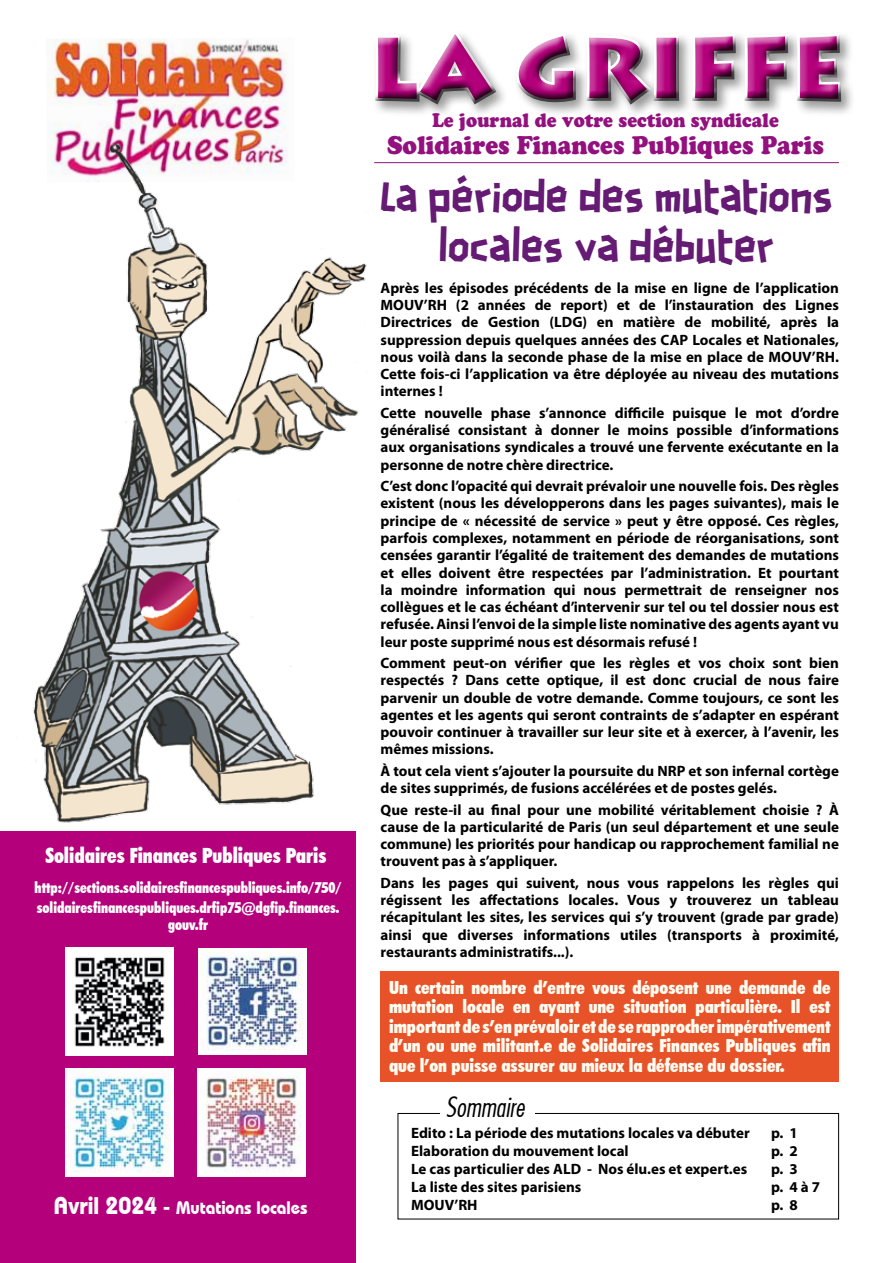
<style>
.page{position:relative;width:893px;height:1263px;background:#fff}
.page>*{position:absolute;margin:0;border:0;box-sizing:border-box;transform-origin:0 0}
.t1{font:900 85.05px "Lithos Pro";letter-spacing:.01em;color:#b5007c}
.t2{font:39px/49.5px "Scotchlidaires";color:#651a73;text-align:center}
.t3{font:27px "Futura Lt Cn BT Italic";color:#000}
.t4{font:25.5px "Cooper Black Std";color:#93117e;scale:.9 1}
.t5{font:900 condensed 21px "Futura BT";color:#fff;scale:.95 1}
.t6{font:19.5px "Cooper Black Std";color:#93117e;scale:.9 1}
.t7{font:900 condensed 18px/19.5px "Futura BT";color:#fffdf1;text-align:justify}
.t8{font:700 18px "Bauhaus IT Cby BT";color:#fff;scale:.95 1}
.t9{font:700 15px/17.2px "Myriad Pro";color:#000;text-align:justify}
.t10{font:900 condensed 15px/20.7px "Futura BT";color:#fff;scale:.95 1}
.s1{font-size:24px}
.s2{font-size:22.5px}
</style>
<div class="page">
<div style="left:366px;top:26px;width:486px;height:90px;background:#000;opacity:.75"></div>
<hr style="left:374px;top:162px;width:465px;height:1px;background:#8a157e">
<img style="left:47px;top:38px;width:240px;height:93px">
<img style="left:33px;top:131px;width:334px;height:692px">
<div style="left:398px;top:1113px;width:441px;height:106px;border:1px solid #000"></div>
<div style="left:440px;top:1093px;width:95px;height:30px;background:#fff"></div>
<div style="left:0;top:831px;width:355px;height:432px;background:#b5007c"></div>
<img style="left:66px;top:947px;width:108px;height:108px">
<img style="left:198px;top:949px;width:108px;height:106px">
<img style="left:66px;top:1068px;width:108px;height:108px">
<img style="left:197px;top:1068px;width:108px;height:108px">
<div style="left:381px;top:972px;width:458px;height:110px;background:#e85229"></div>
<h3 class="t5" style="left:45px;top:843px;width:297px">Solidaires Finances Publiques Paris</h3>
<p class="t10" style="left:35px;top:877px;width:325px">http://sections.solidairesfinancespubliques.info/750/ solidairesfinancespubliques.drfip75@dgfip.finances.</p>
<p class="t10" style="left:168px;top:914px;width:44px">gouv.fr</p>
<p class="t8" style="left:54px;top:1196px;width:269px"><span class="s1">Avril 2024</span> <span class="s2">-</span> Mutations locales</p>
<h1 class="t1" style="left:369px;top:15px;width:477px">LA GRIFFE</h1>
<h3 class="t6" style="left:432px;top:109px;width:387px">Le journal de votre section syndicale</h3>
<h3 class="t4" style="left:387px;top:130px;width:487px">Solidaires Finances Publiques Paris</h3>
<h2 class="t2" style="left:380px;top:174px;width:454px">La période des mutations locales va débuter</h2>
<p class="t9" style="left:381px;top:279px;width:460px">Après les épisodes précédents de la mise en ligne de l’application MOUV’RH (2 années de report) et de l’instauration des Lignes Directrices de Gestion (LDG) en matière de mobilité, après la suppression depuis quelques années des CAP Locales et Nationales, nous voilà dans la seconde phase de la mise en place de MOUV’RH.<br>Cette fois-ci l’application va être déployée au niveau des mutations internes !</p>
<p class="t9" style="left:381px;top:404px;width:460px">Cette nouvelle phase s’annonce difficile puisque le mot d’ordre généralisé consistant à donner le moins possible d’informations aux organisations syndicales a trouvé une fervente exécutante en la personne de notre chère directrice.</p>
<p class="t9" style="left:381px;top:477px;width:460px">C’est donc l’opacité qui devrait prévaloir une nouvelle fois. Des règles existent (nous les développerons dans les pages suivantes), mais le principe de « nécessité de service » peut y être opposé. Ces règles, parfois complexes, notamment en période de réorganisations, sont censées garantir l’égalité de traitement des demandes de mutations et elles doivent être respectées par l’administration. Et pourtant la moindre information qui nous permettrait de renseigner nos collègues et le cas échéant d’intervenir sur tel ou tel dossier nous est refusée. Ainsi l’envoi de la simple liste nominative des agents ayant vu leur poste supprimé nous est désormais refusé !</p>
<p class="t9" style="left:381px;top:654px;width:460px">Comment peut-on vérifier que les règles et vos choix sont bien respectés ? Dans cette optique, il est donc crucial de nous faire parvenir un double de votre demande. Comme toujours, ce sont les agentes et les agents qui seront contraints de s’adapter en espérant pouvoir continuer à travailler sur leur site et à exercer, à l’avenir, les mêmes missions.</p>
<p class="t9" style="left:381px;top:762px;width:460px">À tout cela vient s’ajouter la poursuite du NRP et son infernal cortège de sites supprimés, de fusions accélérées et de postes gelés.</p>
<p class="t9" style="left:381px;top:800px;width:460px">Que reste-il au final pour une mobilité véritablement choisie ? À cause de la particularité de Paris (un seul département et une seule commune) les priorités pour handicap ou rapprochement familial ne trouvent pas à s’appliquer.</p>
<p class="t9" style="left:381px;top:873px;width:460px">Dans les pages qui suivent, nous vous rappelons les règles qui régissent les affectations locales. Vous y trouverez un tableau récapitulant les sites, les services qui s’y trouvent (grade par grade) ainsi que diverses informations utiles (transports à proximité, restaurants administratifs...).</p>
<p class="t7" style="left:389px;top:977px;width:443px">Un certain nombre d’entre vous déposent une demande de mutation locale en ayant une situation particulière. Il est important de s’en prévaloir et de se rapprocher impérativement d’un ou une militant.e de Solidaires Finances Publiques afin que l’on puisse assurer au mieux la défense du dossier.</p>
<h3 class="t3" style="left:446px;top:1090px;width:80px">Sommaire</h3>
<p class="t9" style="left:411px;top:1124px;width:340px">Edito : La période des mutations locales va débuter</p>
<p class="t9" style="left:771px;top:1124px;width:28px">p. 1</p>
<p class="t9" style="left:411px;top:1142px;width:219px">Elaboration du mouvement local</p>
<p class="t9" style="left:771px;top:1142px;width:28px">p. 2</p>
<p class="t9" style="left:411px;top:1160px;width:338px">Le cas particulier des ALD - Nos élu.es et expert.es</p>
<p class="t9" style="left:771px;top:1160px;width:28px">p. 3</p>
<p class="t9" style="left:411px;top:1178px;width:172px">La liste des sites parisiens</p>
<p class="t9" style="left:771px;top:1178px;width:51px">p. 4 à 7</p>
<p class="t9" style="left:411px;top:1196px;width:68px">MOUV’RH</p>
<p class="t9" style="left:771px;top:1196px;width:28px">p. 8</p>
</div>
